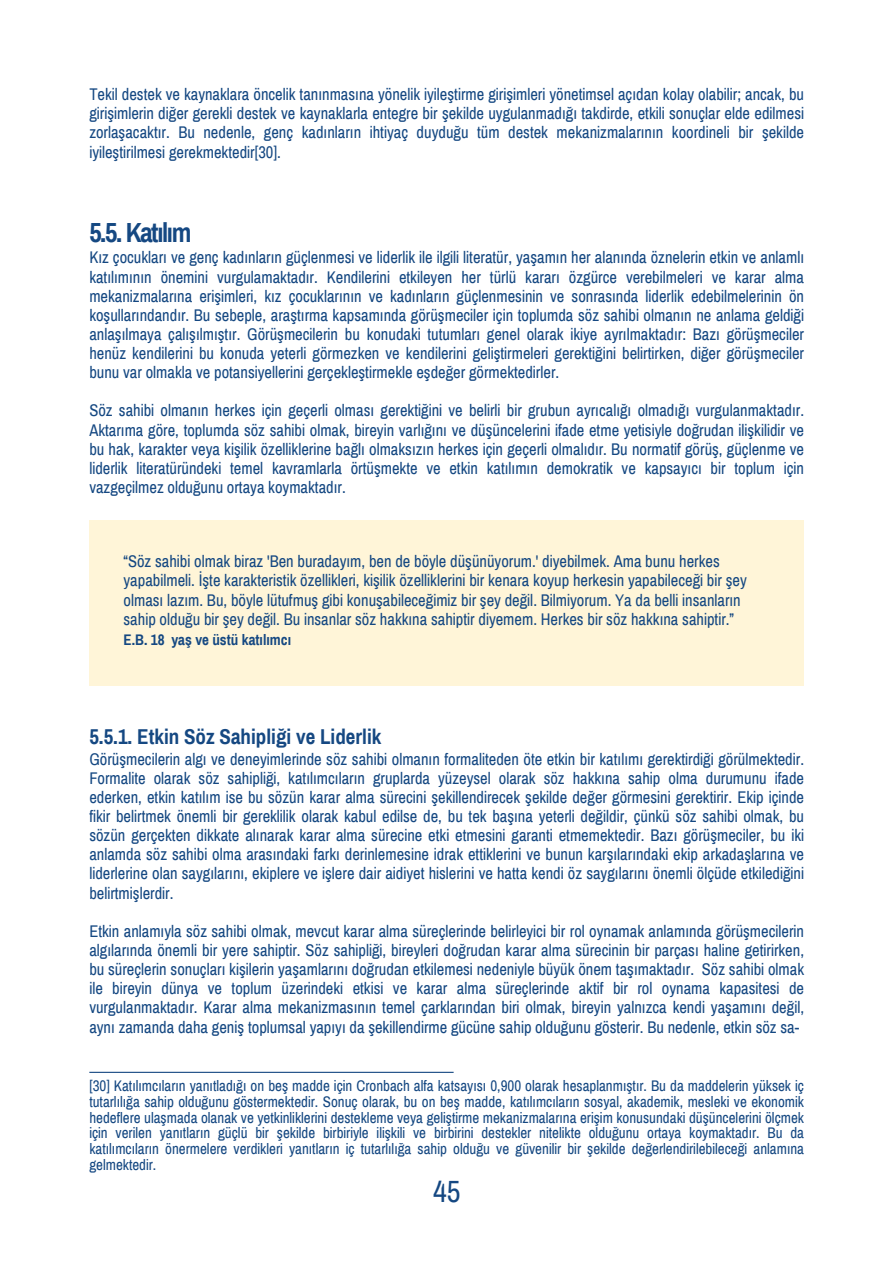
<style>
.page{position:relative;width:893px;height:1264px;background:#fff}
.page>*{position:absolute;margin:0;border:0;box-sizing:border-box;transform-origin:0 0}
.t1{font:30px "Archivo Narrow";color:#154882}
.t2{font:700 27px "Archivo Narrow";letter-spacing:-.05em;color:#154882}
.t3{font:700 21px "Archivo Narrow";color:#154882}
.t4{font:16.5px/19.2px "Archivo Narrow";color:#154882;text-align:justify}
.t5{font:15px/15.8px "Archivo Narrow";color:#154882;text-align:justify}
.t6{font:700 15px "Archivo Narrow";color:#154882}
</style>
<div class="page">
<hr style="left:89px;top:1071px;width:364px;height:1px;background:#154882">
<div style="left:89px;top:520px;width:714px;height:165px;background:#fff5d8"></div>
<p class="t4" style="left:89px;top:85px;width:716px">Tekil destek ve kaynaklara öncelik tanınmasına yönelik iyileştirme girişimleri yönetimsel açıdan kolay olabilir; ancak, bu girişimlerin diğer gerekli destek ve kaynaklarla entegre bir şekilde uygulanmadığı takdirde, etkili sonuçlar elde edilmesi zorlaşacaktır. Bu nedenle, genç kadınların ihtiyaç duyduğu tüm destek mekanizmalarının koordineli bir şekilde iyileştirilmesi gerekmektedir[30].</p>
<p class="t2" style="left:89px;top:218px;width:104px">5.5. Katılım</p>
<p class="t4" style="left:89px;top:248px;width:716px">Kız çocukları ve genç kadınların güçlenmesi ve liderlik ile ilgili literatür, yaşamın her alanında öznelerin etkin ve anlamlı katılımının önemini vurgulamaktadır. Kendilerini etkileyen her türlü kararı özgürce verebilmeleri ve karar alma mekanizmalarına erişimleri, kız çocuklarının ve kadınların güçlenmesinin ve sonrasında liderlik edebilmelerinin ön koşullarındandır. Bu sebeple, araştırma kapsamında görüşmeciler için toplumda söz sahibi olmanın ne anlama geldiği anlaşılmaya çalışılmıştır. Görüşmecilerin bu konudaki tutumları genel olarak ikiye ayrılmaktadır: Bazı görüşmeciler henüz kendilerini bu konuda yeterli görmezken ve kendilerini geliştirmeleri gerektiğini belirtirken, diğer görüşmeciler bunu var olmakla ve potansiyellerini gerçekleştirmekle eşdeğer görmektedirler.</p>
<p class="t4" style="left:89px;top:401px;width:716px">Söz sahibi olmanın herkes için geçerli olması gerektiğini ve belirli bir grubun ayrıcalığı olmadığı vurgulanmaktadır.<br>Aktarıma göre, toplumda söz sahibi olmak, bireyin varlığını ve düşüncelerini ifade etme yetisiyle doğrudan ilişkilidir ve bu hak, karakter veya kişilik özelliklerine bağlı olmaksızın herkes için geçerli olmalıdır. Bu normatif görüş, güçlenme ve liderlik literatüründeki temel kavramlarla örtüşmekte ve etkin katılımın demokratik ve kapsayıcı bir toplum için vazgeçilmez olduğunu ortaya koymaktadır.</p>
<h3 class="t4" style="left:123px;top:552px;width:624px;text-align:left">“Söz sahibi olmak biraz 'Ben buradayım, ben de böyle düşünüyorum.' diyebilmek. Ama bunu herkes yapabilmeli. İşte karakteristik özellikleri, kişilik özelliklerini bir kenara koyup herkesin yapabileceği bir şey olması lazım. Bu, böyle lütufmuş gibi konuşabileceğimiz bir şey değil. Bilmiyorum. Ya da belli insanların sahip olduğu bir şey değil. Bu insanlar söz hakkına sahiptir diyemem. Herkes bir söz hakkına sahiptir.”</h3>
<h2 class="t6" style="left:123px;top:632px;width:169px">E.B. 18 yaş ve üstü katılımcı</h2>
<p class="t3" style="left:89px;top:725px;width:293px">5.5.1. Etkin Söz Sahipliği ve Liderlik</p>
<p class="t4" style="left:89px;top:749px;width:716px">Görüşmecilerin algı ve deneyimlerinde söz sahibi olmanın formaliteden öte etkin bir katılımı gerektirdiği görülmektedir.<br>Formalite olarak söz sahipliği, katılımcıların gruplarda yüzeysel olarak söz hakkına sahip olma durumunu ifade ederken, etkin katılım ise bu sözün karar alma sürecini şekillendirecek şekilde değer görmesini gerektirir. Ekip içinde fikir belirtmek önemli bir gereklilik olarak kabul edilse de, bu tek başına yeterli değildir, çünkü söz sahibi olmak, bu sözün gerçekten dikkate alınarak karar alma sürecine etki etmesini garanti etmemektedir. Bazı görüşmeciler, bu iki anlamda söz sahibi olma arasındaki farkı derinlemesine idrak ettiklerini ve bunun karşılarındaki ekip arkadaşlarına ve liderlerine olan saygılarını, ekiplere ve işlere dair aidiyet hislerini ve hatta kendi öz saygılarını önemli ölçüde etkilediğini belirtmişlerdir.</p>
<p class="t4" style="left:89px;top:921px;width:716px">Etkin anlamıyla söz sahibi olmak, mevcut karar alma süreçlerinde belirleyici bir rol oynamak anlamında görüşmecilerin algılarında önemli bir yere sahiptir. Söz sahipliği, bireyleri doğrudan karar alma sürecinin bir parçası haline getirirken, bu süreçlerin sonuçları kişilerin yaşamlarını doğrudan etkilemesi nedeniyle büyük önem taşımaktadır. Söz sahibi olmak ile bireyin dünya ve toplum üzerindeki etkisi ve karar alma süreçlerinde aktif bir rol oynama kapasitesi de vurgulanmaktadır. Karar alma mekanizmasının temel çarklarından biri olmak, bireyin yalnızca kendi yaşamını değil, aynı zamanda daha geniş toplumsal yapıyı da şekillendirme gücüne sahip olduğunu gösterir. Bu nedenle, etkin söz sa-</p>
<h1 class="t5" style="left:89px;top:1078px;width:716px">[30] Katılımcıların yanıtladığı on beş madde için Cronbach alfa katsayısı 0,900 olarak hesaplanmıştır. Bu da maddelerin yüksek iç tutarlılığa sahip olduğunu göstermektedir. Sonuç olarak, bu on beş madde, katılımcıların sosyal, akademik, mesleki ve ekonomik hedeflere ulaşmada olanak ve yetkinliklerini destekleme veya geliştirme mekanizmalarına erişim konusundaki düşüncelerini ölçmek için verilen yanıtların güçlü bir şekilde birbiriyle ilişkili ve birbirini destekler nitelikte olduğunu ortaya koymaktadır. Bu da katılımcıların önermelere verdikleri yanıtların iç tutarlılığa sahip olduğu ve güvenilir bir şekilde değerlendirilebileceği anlamına gelmektedir.</h1>
<p class="t1" style="left:433px;top:1175px;width:29px">45</p>
</div>
